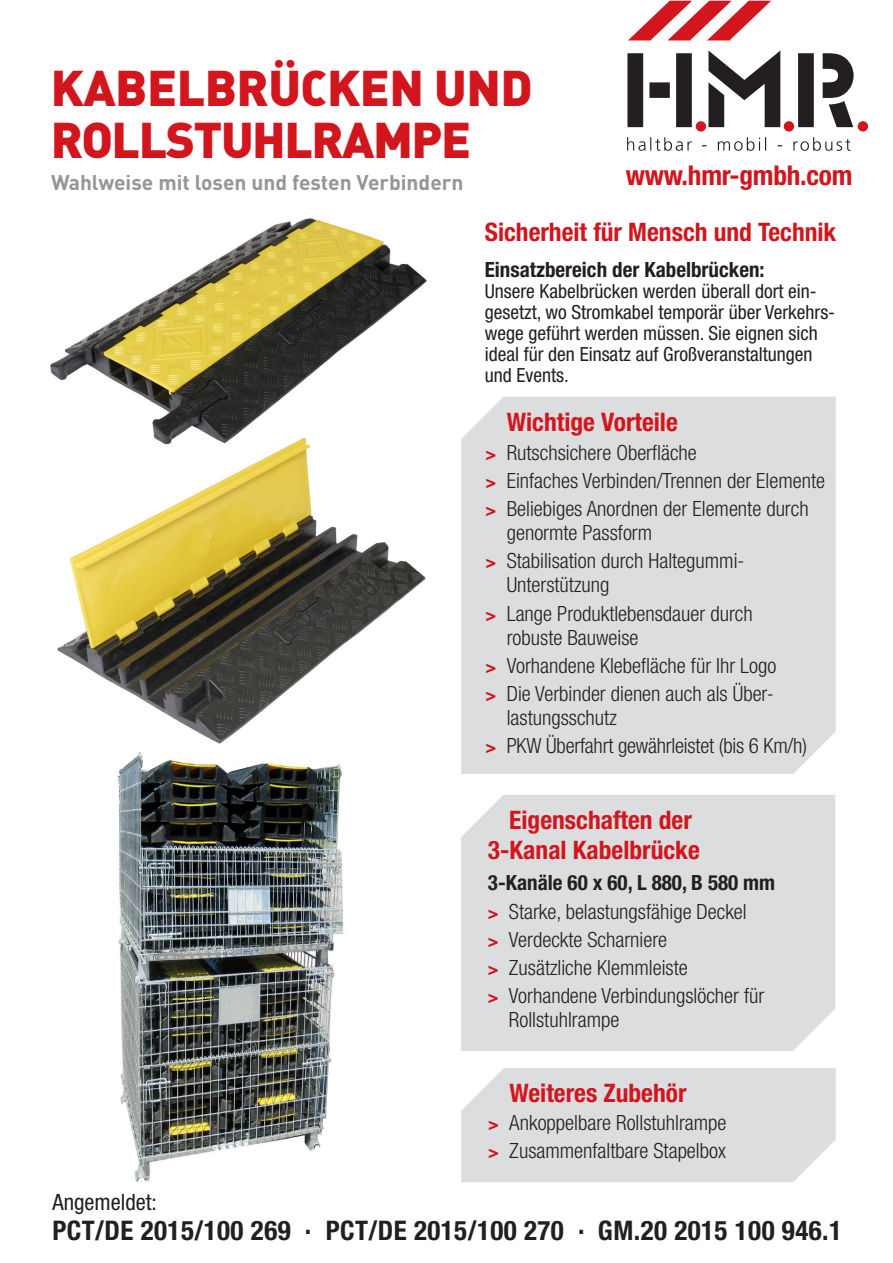
<style>
.page{position:relative;width:893px;height:1263px;background:#fff}
.page>*{position:absolute;margin:0;border:0;box-sizing:border-box;transform-origin:0 0}
.t1{font:49.5px/52.5px "DIN Black Alternate";letter-spacing:-.01em;color:#d1161e}
.t2{font:700 condensed 27.3px "Helvetica Neue LT Std";letter-spacing:-.01em;color:#d1161e}
.t3{font:700 condensed 27px "Helvetica Neue LT Std";letter-spacing:.015em;color:#231f20}
.t4{font:700 condensed 25.5px/30px "Helvetica Neue LT Std";color:#d1161e;text-align:center}
.t5{font:condensed 22.5px "Helvetica Neue LT Std";color:#231f20}
.t6{font:300 condensed 21px/28.2px "Helvetica Neue LT Std";color:#231f20}
.t7{font:700 21px "DIN";color:#939598}
.t8{font:700 condensed 21px "Helvetica Neue LT Std";color:#231f20}
.t9{font:condensed 19.5px/21px "Helvetica Neue LT Std";color:#231f20}
.s1{font-weight:700;font-size:18px;color:#d1161e}
.s2{font-weight:700}
</style>
<div class="page">
<div style="left:461px;top:396px;width:375px;height:378px;background:#dcdddf"></div>
<svg style="left:628px;top:1px;width:143px;height:39px"></svg>
<svg style="left:627px;top:51px;width:227px;height:76px"></svg>
<svg style="left:627px;top:137px;width:224px;height:14px"></svg>
<div style="left:696px;top:121px;width:10px;height:11px;background:#d1161e;border-radius:50%"></div>
<div style="left:784px;top:121px;width:10px;height:11px;background:#d1161e;border-radius:50%"></div>
<div style="left:858px;top:121px;width:10px;height:11px;background:#d1161e;border-radius:50%"></div>
<div style="left:461px;top:795px;width:374px;height:256px;background:#dcdddf"></div>
<img style="left:57px;top:451px;width:369px;height:293px">
<img style="left:50px;top:218px;width:377px;height:233px">
<img style="left:118px;top:753px;width:226px;height:429px">
<div style="left:461px;top:1068px;width:375px;height:114px;background:#dcdddf"></div>
<h1 class="t1" style="left:51px;top:59px;width:484px">KABELBRÜCKEN UND<br>ROLLSTUHLRAMPE</h1>
<p class="t7" style="left:51px;top:168px;width:414px">Wahlweise mit losen und festen Verbindern</p>
<h2 class="t2" style="left:626px;top:158px;width:228px">www.hmr-gmbh.com</h2>
<p class="t4" style="left:485px;top:217px;width:353px">Sicherheit für Mensch und Technik</p>
<p class="t8" style="left:485px;top:257px;width:281px">Einsatzbereich der Kabelbrücken:</p>
<p class="t9" style="left:485px;top:280px;width:352px">Unsere Kabelbrücken werden überall dort ein&shy;gesetzt, wo Stromkabel temporär über Verkehrs&shy;wege geführt werden müssen. Sie eignen sich ideal für den Einsatz auf Großveranstaltungen und Events.</p>
<p class="t4" style="left:507px;top:407px;width:173px">Wichtige Vorteile</p>
<p class="t6" style="left:485px;top:438px;width:341px"><span class="s1">&gt;</span> Rutschsichere Oberfläche<br><span class="s1">&gt;</span> Einfaches Verbinden/Trennen der Elemente <span class="s1">&gt;</span> Beliebiges Anordnen der Elemente durch</p>
<p class="t6" style="left:485px;top:518px;width:261px;text-indent:21px">genormte Passform<br><span class="s1">&gt;</span> Stabilisation durch Haltegummi-</p>
<p class="t6" style="left:485px;top:571px;width:269px;text-indent:21px">Unterstützung<br><span class="s1">&gt;</span> Lange Produktlebensdauer durch</p>
<p class="t6" style="left:485px;top:623px;width:292px;text-indent:21px">robuste Bauweise<br><span class="s1">&gt;</span> Vorhandene Klebefläche für Ihr Logo <span class="s1">&gt;</span> Die Verbinder dienen auch als Über-</p>
<p class="t6" style="left:485px;top:703px;width:323px;text-indent:21px">lastungsschutz<br><span class="s1">&gt;</span> PKW Überfahrt gewährleistet (bis 6 Km/h)</p>
<p class="t4" style="left:488px;top:805px;width:213px">Eigenschaften der<br>3-Kanal Kabelbrücke</p>
<p class="t6" style="left:488px;top:868px;width:289px"><span class="s2">3-Kanäle 60 x 60, L 880, B 580 mm </span><span class="s1">&gt;</span> Starke, belastungsfähige Deckel<br><span class="s1">&gt;</span> Verdeckte Scharniere<br><span class="s1">&gt;</span> Zusätzliche Klemmleiste<br><span class="s1">&gt;</span> Vorhandene Verbindungslöcher für</p>
<p class="t6" style="left:509px;top:1005px;width:112px">Rollstuhlrampe</p>
<p class="t4" style="left:510px;top:1077px;width:178px">Weiteres Zubehör</p>
<p class="t6" style="left:488px;top:1108px;width:240px"><span class="s1">&gt;</span> Ankoppelbare Rollstuhlrampe <span class="s1">&gt;</span> Zusammenfaltbare Stapelbox</p>
<p class="t5" style="left:52px;top:1188px;width:106px">Angemeldet:</p>
<p class="t3" style="left:52px;top:1214px;width:791px">PCT/DE 2015/100 269 . PCT/DE 2015/100 270 . GM.20 2015 100 946.1</p>
</div>
